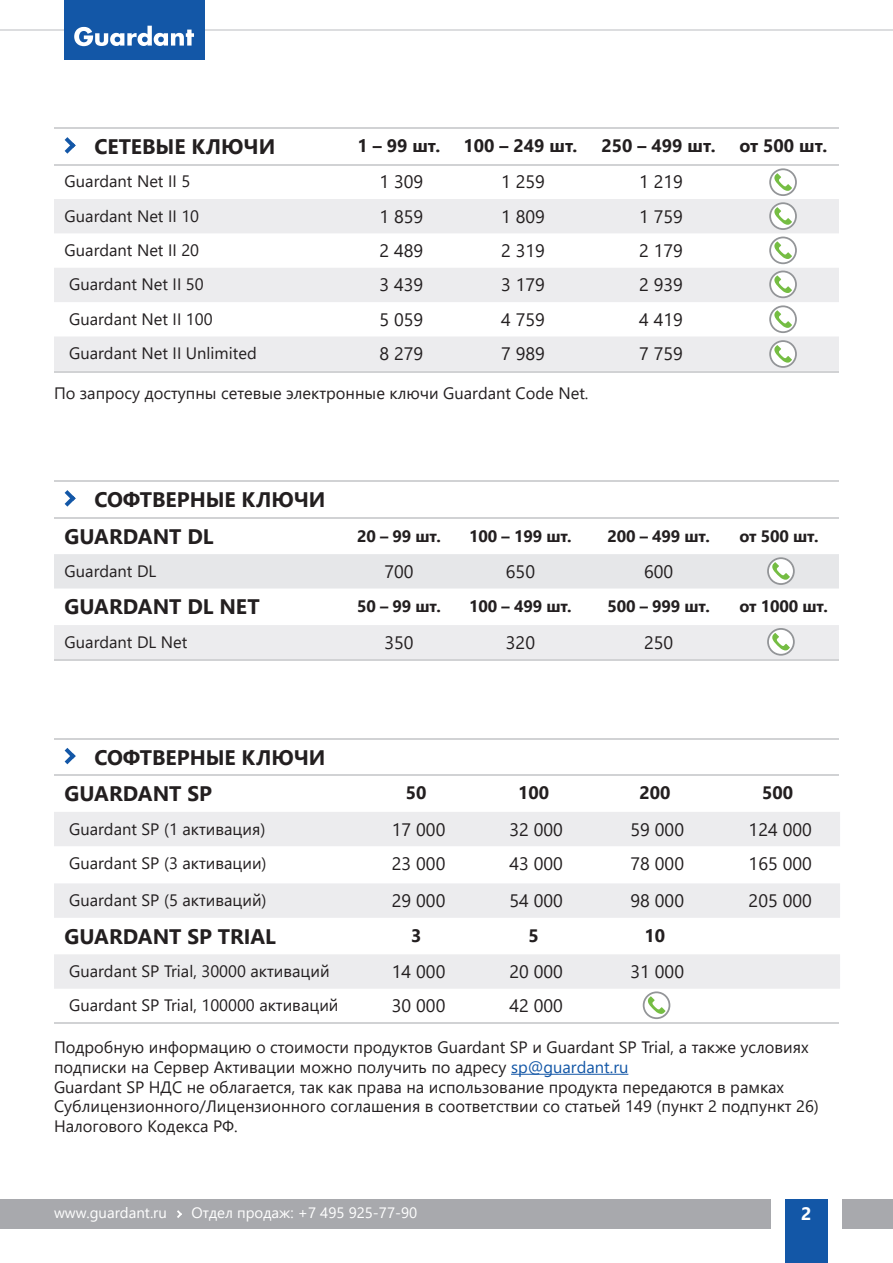
<style>
.page{position:relative;width:893px;height:1263px;background:#fff}
.page>*{position:absolute;margin:0;border:0;box-sizing:border-box;transform-origin:0 0}
.t1{font:700 21px "Segoe UI";color:#231f20}
.t2{font:18px "Segoe UI";color:#231f20}
.t3{font:700 18px "Segoe UI";color:#231f20}
.t4{font:700 18px "Segoe UI";color:#fff}
.t5{font:16.5px/19.8px "Segoe UI";color:#231f20}
.t6{font:700 16.5px "Segoe UI";letter-spacing:-.01em;color:#231f20}
.t7{font:15px "Segoe UI";color:#fff}
.s1{color:#1357a7}
</style>
<div class="page">
<hr style="left:0;top:29px;width:892px;height:1px;background:#dcdddf">
<div style="left:785px;top:1199px;width:43px;height:64px;background:#1357a7"></div>
<div style="left:0;top:1199px;width:770px;height:30px;background:#a8a9ad"></div>
<div style="left:843px;top:1199px;width:50px;height:30px;background:#a8a9ad"></div>
<svg style="left:177px;top:1210px;width:5px;height:8px"></svg>
<div style="left:64px;top:0;width:140px;height:60px;background:#1357a7"></div>
<svg style="left:74px;top:25px;width:120px;height:21px"></svg>
<hr style="left:511px;top:1074px;width:117px;height:1px;background:#1357a7">
<svg style="left:54px;top:812px;width:786px;height:177px;fill:#ececee"></svg>
<svg style="left:65px;top:748px;width:11px;height:16px"></svg>
<hr style="left:54px;top:738px;width:785px;height:2px;background:#d1d2d4">
<hr style="left:54px;top:775px;width:785px;height:1px;background:#d1d2d4">
<hr style="left:54px;top:1022px;width:785px;height:2px;background:#d1d2d4">
<svg style="left:643px;top:991px;width:27px;height:28px"></svg>
<svg style="left:54px;top:199px;width:785px;height:172px;fill:#ececee"></svg>
<svg style="left:65px;top:137px;width:11px;height:17px"></svg>
<hr style="left:54px;top:128px;width:785px;height:1px;background:#d1d2d4">
<hr style="left:54px;top:164px;width:785px;height:2px;background:#d1d2d4">
<hr style="left:54px;top:371px;width:785px;height:2px;background:#d1d2d4">
<svg style="left:769px;top:168px;width:28px;height:28px"></svg>
<svg style="left:769px;top:340px;width:28px;height:28px"></svg>
<svg style="left:769px;top:202px;width:28px;height:28px"></svg>
<svg style="left:769px;top:237px;width:28px;height:27px"></svg>
<svg style="left:769px;top:271px;width:28px;height:27px"></svg>
<svg style="left:769px;top:305px;width:28px;height:28px"></svg>
<svg style="left:65px;top:490px;width:11px;height:17px"></svg>
<hr style="left:54px;top:480px;width:785px;height:2px;background:#d1d2d4">
<hr style="left:54px;top:517px;width:785px;height:1px;background:#d1d2d4">
<hr style="left:54px;top:659px;width:785px;height:2px;background:#d1d2d4">
<div style="left:54px;top:554px;width:785px;height:34px;background:#e6e7e9"></div>
<div style="left:54px;top:625px;width:785px;height:34px;background:#ececee"></div>
<p class="t1" style="left:94px;top:127px;width:182px">СЕТЕВЫЕ КЛЮЧИ</p>
<p class="t3" style="left:357px;top:128px;width:84px">1 – 99 шт.</p>
<p class="t3" style="left:463px;top:128px;width:116px">100 – 249 шт.</p>
<p class="t3" style="left:602px;top:128px;width:116px">250 – 499 шт.</p>
<p class="t3" style="left:739px;top:128px;width:89px">от 500 шт.</p>
<p class="t5" style="left:65px;top:170px;width:127px">Guardant Net II 5</p>
<p class="t2" style="left:380px;top:165px;width:45px">1 309</p>
<p class="t2" style="left:501px;top:165px;width:45px">1 259</p>
<p class="t2" style="left:639px;top:165px;width:45px">1 219</p>
<p class="t5" style="left:65px;top:204px;width:136px">Guardant Net II 10</p>
<p class="t2" style="left:380px;top:199px;width:45px">1 859</p>
<p class="t2" style="left:501px;top:199px;width:45px">1 809</p>
<p class="t2" style="left:639px;top:199px;width:45px">1 759</p>
<p class="t5" style="left:65px;top:239px;width:136px">Guardant Net II 20</p>
<p class="t2" style="left:380px;top:234px;width:45px">2 489</p>
<p class="t2" style="left:501px;top:234px;width:45px">2 319</p>
<p class="t2" style="left:639px;top:234px;width:45px">2 179</p>
<p class="t5" style="left:69px;top:273px;width:136px">Guardant Net II 50</p>
<p class="t2" style="left:380px;top:268px;width:45px">3 439</p>
<p class="t2" style="left:501px;top:268px;width:45px">3 179</p>
<p class="t2" style="left:639px;top:268px;width:45px">2 939</p>
<p class="t5" style="left:69px;top:308px;width:145px">Guardant Net II 100</p>
<p class="t2" style="left:380px;top:302px;width:45px">5 059</p>
<p class="t2" style="left:501px;top:302px;width:45px">4 759</p>
<p class="t2" style="left:639px;top:302px;width:45px">4 419</p>
<p class="t5" style="left:69px;top:342px;width:189px">Guardant Net II Unlimited</p>
<p class="t2" style="left:380px;top:337px;width:45px">8 279</p>
<p class="t2" style="left:501px;top:337px;width:45px">7 989</p>
<p class="t2" style="left:639px;top:337px;width:45px">7 759</p>
<p class="t5" style="left:54px;top:382px;width:536px">По запросу доступны сетевые электронные ключи Guardant Code Net.</p>
<p class="t1" style="left:94px;top:480px;width:233px">СОФТВЕРНЫЕ КЛЮЧИ</p>
<p class="t1" style="left:65px;top:516px;width:150px">GUARDANT DL</p>
<p class="t6" style="left:357px;top:520px;width:85px">20 – 99 шт.</p>
<p class="t6" style="left:469px;top:520px;width:104px">100 – 199 шт.</p>
<p class="t6" style="left:607px;top:520px;width:104px">200 – 499 шт.</p>
<p class="t6" style="left:739px;top:520px;width:81px">от 500 шт.</p>
<p class="t5" style="left:65px;top:560px;width:93px">Guardant DL</p>
<p class="t2" style="left:384px;top:554px;width:31px">700</p>
<p class="t2" style="left:506px;top:554px;width:31px">650</p>
<p class="t2" style="left:644px;top:554px;width:31px">600</p>
<p class="t1" style="left:65px;top:587px;width:197px">GUARDANT DL NET</p>
<p class="t6" style="left:357px;top:591px;width:85px">50 – 99 шт.</p>
<p class="t6" style="left:469px;top:591px;width:104px">100 – 499 шт.</p>
<p class="t6" style="left:607px;top:591px;width:104px">500 – 999 шт.</p>
<p class="t6" style="left:739px;top:591px;width:90px">от 1000 шт.</p>
<p class="t5" style="left:65px;top:630px;width:124px">Guardant DL Net</p>
<p class="t2" style="left:384px;top:625px;width:31px">350</p>
<p class="t2" style="left:506px;top:625px;width:31px">320</p>
<p class="t2" style="left:644px;top:625px;width:31px">250</p>
<p class="t1" style="left:94px;top:737px;width:233px">СОФТВЕРНЫЕ КЛЮЧИ</p>
<p class="t1" style="left:65px;top:774px;width:149px">GUARDANT SP</p>
<p class="t3" style="left:406px;top:776px;width:22px">50</p>
<p class="t3" style="left:518px;top:776px;width:33px">100</p>
<p class="t3" style="left:639px;top:776px;width:33px">200</p>
<p class="t3" style="left:762px;top:776px;width:33px">500</p>
<p class="t5" style="left:69px;top:817px;width:198px">Guardant SP (1 активация)</p>
<p class="t2" style="left:392px;top:812px;width:55px">17 000</p>
<p class="t2" style="left:509px;top:812px;width:55px">32 000</p>
<p class="t2" style="left:631px;top:812px;width:55px">59 000</p>
<p class="t2" style="left:749px;top:812px;width:65px">124 000</p>
<p class="t5" style="left:69px;top:852px;width:199px">Guardant SP (3 активации)</p>
<p class="t2" style="left:392px;top:846px;width:55px">23 000</p>
<p class="t2" style="left:509px;top:846px;width:55px">43 000</p>
<p class="t2" style="left:631px;top:846px;width:55px">78 000</p>
<p class="t2" style="left:749px;top:846px;width:65px">165 000</p>
<p class="t5" style="left:69px;top:889px;width:199px">Guardant SP (5 активаций)</p>
<p class="t2" style="left:392px;top:884px;width:55px">29 000</p>
<p class="t2" style="left:509px;top:884px;width:55px">54 000</p>
<p class="t2" style="left:631px;top:884px;width:55px">98 000</p>
<p class="t2" style="left:749px;top:884px;width:65px">205 000</p>
<p class="t1" style="left:65px;top:916px;width:213px">GUARDANT SP TRIAL</p>
<p class="t3" style="left:411px;top:918px;width:12px">3</p>
<p class="t3" style="left:528px;top:918px;width:12px">5</p>
<p class="t3" style="left:644px;top:918px;width:22px">10</p>
<p class="t5" style="left:69px;top:960px;width:262px">Guardant SP Trial, 30000 активаций</p>
<p class="t2" style="left:392px;top:955px;width:55px">14 000</p>
<p class="t2" style="left:509px;top:955px;width:55px">20 000</p>
<p class="t2" style="left:631px;top:955px;width:55px">31 000</p>
<p class="t5" style="left:69px;top:994px;width:271px">Guardant SP Trial, 100000 активаций</p>
<p class="t2" style="left:392px;top:989px;width:55px">30 000</p>
<p class="t2" style="left:509px;top:989px;width:55px">42 000</p>
<p class="t5" style="left:54px;top:1036px;width:756px">Подробную информацию о стоимости продуктов Guardant SP и Guardant SP Trial, а также условиях подписки на Сервер Активации можно получить по адресу <span class="s1">sp@guardant.ru</span></p>
<p class="t5" style="left:54px;top:1075px;width:766px">Guardant SP НДС не облагается, так как права на использование продукта передаются в рамках<br>Сублицензионного/Лицензионного соглашения в соответствии со статьей 149 (пункт 2 подпункт 26)<br>Налогового Кодекса РФ.</p>
<p class="t7" style="left:54px;top:1199px;width:114px">www.guardant.ru</p>
<p class="t7" style="left:192px;top:1199px;width:227px">Отдел продаж: +7 495 925-77-90</p>
<p class="t4" style="left:801px;top:1197px;width:12px">2</p>
</div>
